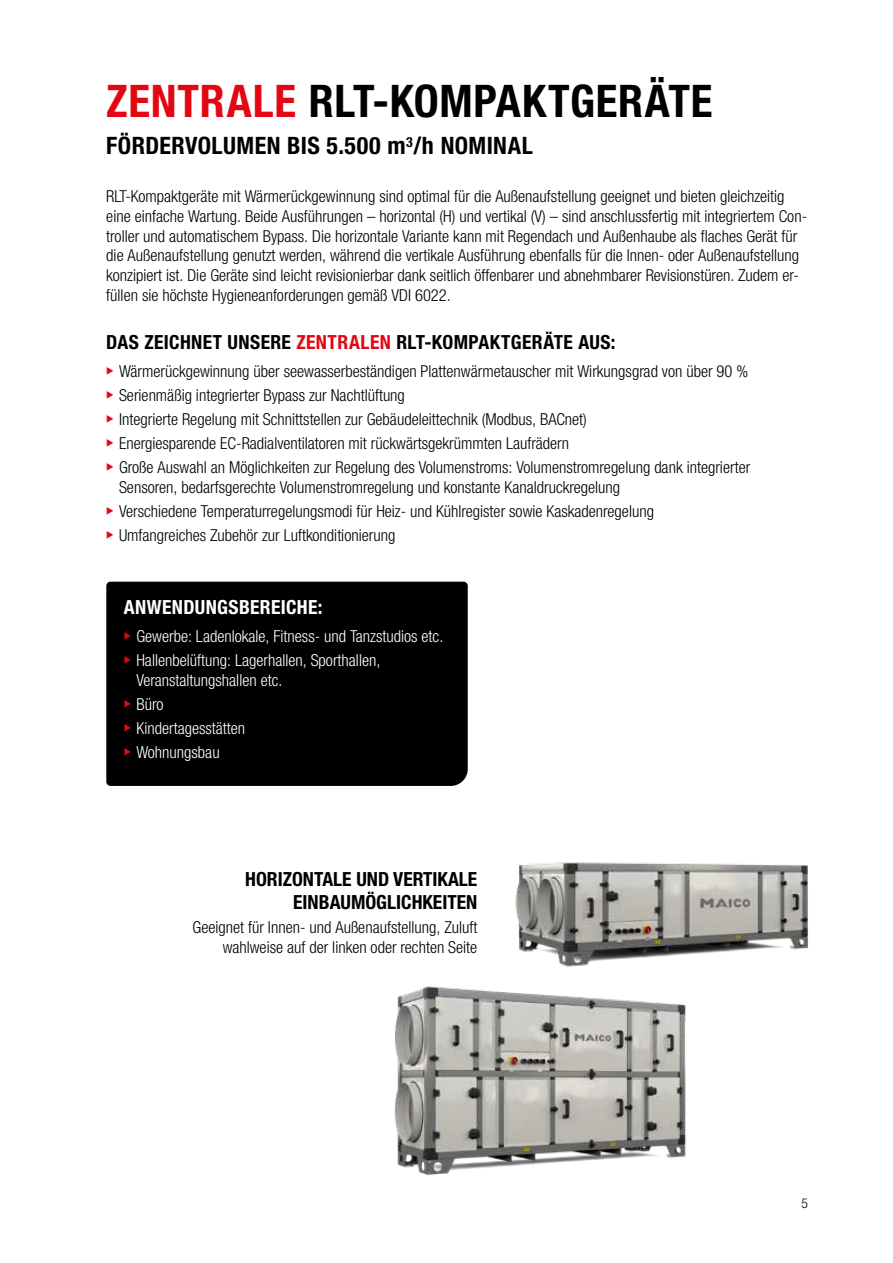
<style>
.page{position:relative;width:893px;height:1263px;background:#fff}
.page>*{position:absolute;margin:0;border:0;box-sizing:border-box;transform-origin:0 0}
.t1{font:700 condensed 45px "Helvetica Neue LTW1 G";letter-spacing:.015em;color:#000}
.t2{font:700 condensed 24px "Helvetica Neue LTW1 G";letter-spacing:.02em;color:#000}
.t3{font:700 condensed 19.5px "Helvetica Neue LTW1 G";letter-spacing:.02em;color:#000}
.t4{font:700 condensed 19.5px/23.4px "Helvetica Neue LTW1 G";color:#000;text-align:right}
.t5{font:700 condensed 19.5px "Helvetica Neue LTW1 G";letter-spacing:.02em;color:#fff}
.t6{font:300 condensed 16.5px/19.8px "Helvetica Neue LTW1 G";color:#000}
.t7{font:300 condensed 16.5px/24px "Helvetica Neue LTW1 G";color:#fff}
.t8{font:300 condensed 13.5px "Helvetica Neue LTW1 G";color:#000}
.s1{color:#e30613}
</style>
<div class="page">
<img style="left:394px;top:986px;width:292px;height:189px">
<img style="left:515px;top:862px;width:293px;height:105px">
<div style="left:106px;top:582px;width:362px;height:204px;background:#000"></div>
<svg style="left:124px;top:632px;width:7px;height:8px"></svg>
<svg style="left:124px;top:656px;width:7px;height:8px"></svg>
<svg style="left:124px;top:700px;width:7px;height:8px"></svg>
<svg style="left:124px;top:724px;width:7px;height:8px"></svg>
<svg style="left:124px;top:748px;width:7px;height:8px"></svg>
<h1 class="t1" style="left:106px;top:74px;width:608px"><span class="s1">ZENTRALE</span> RLT-KOMPAKTGERÄTE</h1>
<h2 class="t2" style="left:106px;top:132px;width:428px">FÖRDERVOLUMEN BIS 5.500 m<sup>3</sup>/h NOMINAL</h2>
<p class="t6" style="left:106px;top:186px;width:702px">RLT-Kompaktgeräte mit Wärmerückgewinnung sind optimal für die Außenaufstellung geeignet und bieten gleichzeitig eine einfache Wartung. Beide Ausführungen – horizontal (H) und vertikal (V) – sind anschlussfertig mit integriertem Con&shy;troller und automatischem Bypass. Die horizontale Variante kann mit Regendach und Außenhaube als flaches Gerät für die Außenaufstellung genutzt werden, während die vertikale Ausführung ebenfalls für die Innen- oder Außenaufstellung konzipiert ist. Die Geräte sind leicht revisionierbar dank seitlich öffenbarer und abnehmbarer Revisionstüren. Zudem er&shy;füllen sie höchste Hygieneanforderungen gemäß VDI 6022.</p>
<p class="t3" style="left:106px;top:330px;width:511px">DAS ZEICHNET UNSERE <span class="s1">ZENTRALEN</span> RLT-KOMPAKTGERÄTE AUS:</p>
<p class="t6" style="left:119px;top:359px;width:633px;line-height:24px">Wärmerückgewinnung über seewasserbeständigen Plattenwärmetauscher mit Wirkungsgrad von über 90 % Serienmäßig integrierter Bypass zur Nachtlüftung<br>Integrierte Regelung mit Schnittstellen zur Gebäudeleittechnik (Modbus, BACnet)<br>Energiesparende EC-Radialventilatoren mit rückwärtsgekrümmten Laufrädern<br>Große Auswahl an Möglichkeiten zur Regelung des Volumenstroms: Volumenstromregelung dank integrierter</p>
<p class="t6" style="left:119px;top:475px;width:536px;line-height:24px">Sensoren, bedarfsgerechte Volumenstromregelung und konstante Kanaldruckregelung<br>Verschiedene Temperaturregelungsmodi für Heiz- und Kühlregister sowie Kaskadenregelung<br>Umfangreiches Zubehör zur Luftkonditionierung</p>
<p class="t5" style="left:124px;top:595px;width:200px">ANWENDUNGSBEREICHE:</p>
<p class="t7" style="left:136px;top:625px;width:308px">Gewerbe: Ladenlokale, Fitness- und Tanzstudios etc.<br>Hallenbelüftung: Lagerhallen, Sporthallen,</p>
<p class="t7" style="left:136px;top:668px;width:147px">Veranstaltungshallen etc.<br>Büro<br>Kindertagesstätten<br>Wohnungsbau</p>
<p class="t4" style="left:245px;top:867px;width:234px">HORIZONTALE UND VERTIKALE<br>EINBAUMÖGLICHKEITEN</p>
<p class="t6" style="left:193px;top:917px;width:286px;text-align:right">Geeignet für Innen- und Außenaufstellung, Zuluft wahlweise auf der linken oder rechten Seite</p>
<p class="t8" style="left:801px;top:1195px;width:8px">5</p>
</div>
